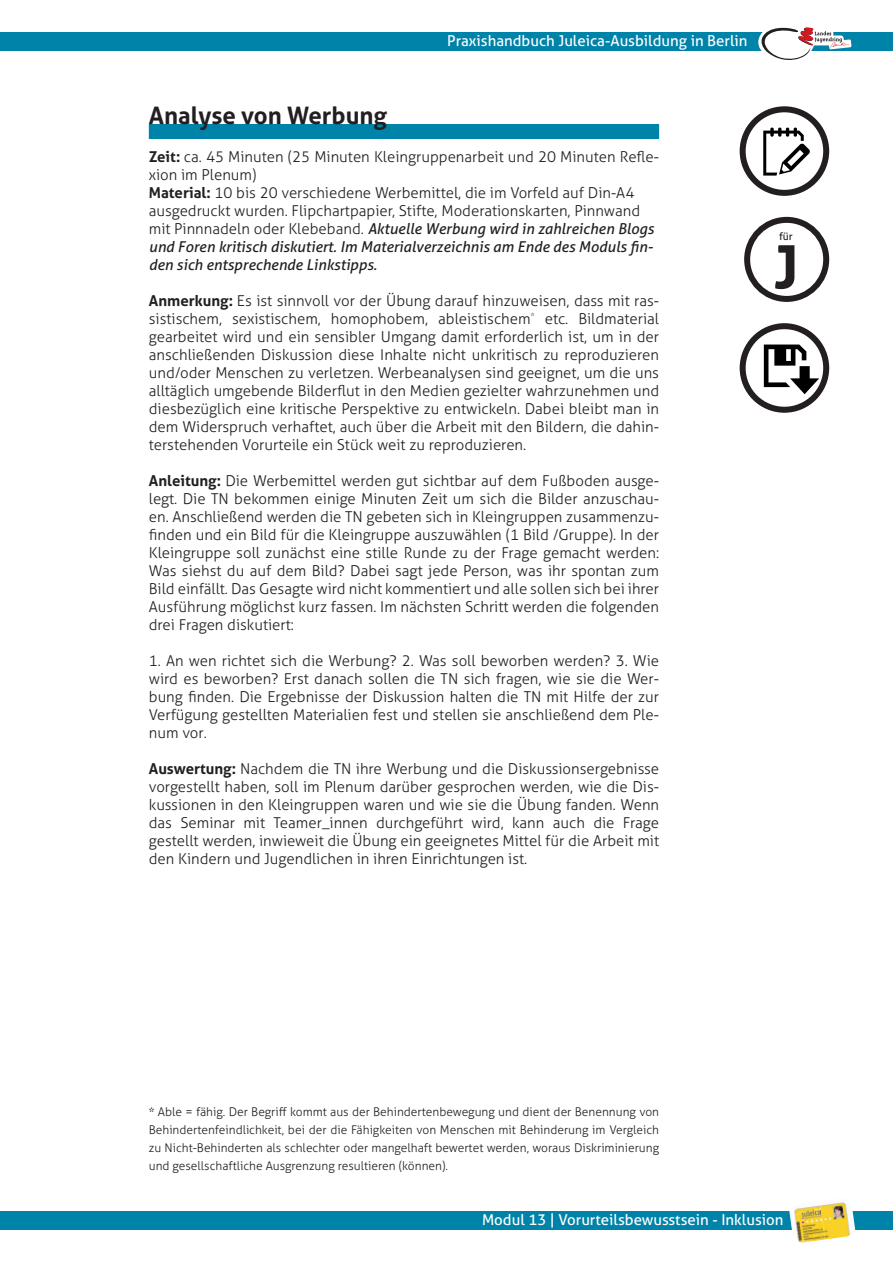
<style>
.page{position:relative;width:893px;height:1263px;background:#fff}
.page>*{position:absolute;margin:0;border:0;box-sizing:border-box;transform-origin:0 0}
.t1{font:700 60px "Aller";color:#231f20}
.t2{font:700 24px "Aller";color:#231f20}
.t3{font:300 15px/18px "Aller";color:#231f20;text-align:justify}
.t4{font:15px "Aller";color:#fff}
.t5{font:300 12px/18px "Aller";color:#231f20;text-align:justify}
.t6{font:10.5px "Aller";color:#231f20}
.s1{font-weight:700}
.s2{font-weight:400;font-style:italic}
.s3{font-weight:400}
</style>
<div class="page">
<div style="left:0;top:32px;width:893px;height:19px;background:#0083a9"></div>
<div style="left:0;top:1211px;width:893px;height:18px;background:#0083a9"></div>
<div style="left:758px;top:23px;width:56px;height:38px;background:#fff;border-radius:50%"></div>
<svg style="left:760px;top:27px;width:91px;height:33px"></svg>
<svg style="left:788px;top:1211px;width:68px;height:32px"></svg>
<img style="left:791px;top:1205px;width:34px;height:37px">
<img style="left:820px;top:1202px;width:33px;height:37px">
<div style="left:149px;top:124px;width:510px;height:15px;background:#0083a9"></div>
<div style="left:740px;top:106px;width:89px;height:90px;border:6px solid #231f20;border-radius:50%"></div>
<svg style="left:763px;top:128px;width:47px;height:48px"></svg>
<div style="left:744px;top:217px;width:85px;height:85px;border:6px solid #231f20;border-radius:50%"></div>
<svg style="left:764px;top:344px;width:55px;height:50px"></svg>
<div style="left:740px;top:323px;width:89px;height:90px;border:6px solid #231f20;border-radius:50%"></div>
<p class="t4" style="left:447px;top:32px;width:302px">Praxishandbuch Juleica-Ausbildung in Berlin</p>
<h2 class="t2" style="left:149px;top:101px;width:240px">Analyse von Werbung</h2>
<p class="t3" style="left:149px;top:148px;width:512px;text-align:left"><span class="s1">Zeit:</span> ca. 45 Minuten (25 Minuten Kleingruppenarbeit und 20 Minuten Refle&shy;xion im Plenum)<br><span class="s1">Material:</span> 10 bis 20 verschiedene Werbemittel, die im Vorfeld auf Din-A4 ausgedruckt wurden. Flipchartpapier, Stifte, Moderationskarten, Pinnwand mit Pinnnadeln oder Klebeband. <span class="s2">Aktuelle Werbung wird in zahlreichen Blogs und Foren kritisch diskutiert. Im Materialverzeichnis am Ende des Moduls fin&shy;den sich entsprechende Linkstipps.</span></p>
<p class="t3" style="left:149px;top:292px;width:512px"><span class="s1">Anmerkung:</span> Es ist sinnvoll vor der Übung darauf hinzuweisen, dass mit ras&shy;sistischem, sexistischem, homophobem, ableistischem<sup>*</sup> etc. Bildmaterial gearbeitet wird und ein sensibler Umgang damit erforderlich ist, um in der anschließenden Diskussion diese Inhalte nicht unkritisch zu reproduzieren und/oder Menschen zu verletzen. Werbeanalysen sind geeignet, um die uns alltäglich umgebende Bilderflut in den Medien gezielter wahrzunehmen und diesbezüglich eine kritische Perspektive zu entwickeln. Dabei bleibt man in dem Widerspruch verhaftet, auch über die Arbeit mit den Bildern, die dahin&shy;terstehenden Vorurteile ein Stück weit zu reproduzieren.</p>
<p class="t3" style="left:149px;top:472px;width:512px"><span class="s1">Anleitung:</span> Die Werbemittel werden gut sichtbar auf dem Fußboden ausge&shy;legt. Die TN bekommen einige Minuten Zeit um sich die Bilder anzuschau&shy;en. Anschließend werden die TN gebeten sich in Kleingruppen zusammenzu&shy;finden und ein Bild für die Kleingruppe auszuwählen (1 Bild /Gruppe). In der Kleingruppe soll zunächst eine stille Runde zu der Frage gemacht werden:<br>Was siehst du auf dem Bild? Dabei sagt jede Person, was ihr spontan zum Bild einfällt. Das Gesagte wird nicht kommentiert und alle sollen sich bei ihrer Ausführung möglichst kurz fassen. Im nächsten Schritt werden die folgenden drei Fragen diskutiert:</p>
<p class="t3" style="left:149px;top:652px;width:512px">1. An wen richtet sich die Werbung? 2. Was soll beworben werden? 3. Wie wird es beworben? Erst danach sollen die TN sich fragen, wie sie die Wer&shy;bung finden. Die Ergebnisse der Diskussion halten die TN mit Hilfe der zur Verfügung gestellten Materialien fest und stellen sie anschließend dem Ple&shy;num vor.</p>
<p class="t3" style="left:149px;top:760px;width:512px"><span class="s1">Auswertung:</span> Nachdem die TN ihre Werbung und die Diskussionsergebnisse vorgestellt haben, soll im Plenum darüber gesprochen werden, wie die Dis&shy;kussionen in den Kleingruppen waren und wie sie die Übung fanden. Wenn das Seminar mit Teamer_innen durchgeführt wird, kann auch die Frage gestellt werden, inwieweit die Übung ein geeignetes Mittel für die Arbeit mit den Kindern und Jugendlichen in ihren Einrichtungen ist.</p>
<p class="t6" style="left:779px;top:230px;width:15px">für</p>
<h1 class="t1" style="left:774px;top:230px;width:26px">J</h1>
<p class="t5" style="left:149px;top:1103px;width:512px"><span class="s3">*</span> Able = fähig. Der Begriff kommt aus der Behindertenbewegung und dient der Benennung von Behindertenfeindlichkeit, bei der die Fähigkeiten von Menschen mit Behinderung im Vergleich zu Nicht-Behinderten als schlechter oder mangelhaft bewertet werden, woraus Diskriminierung und gesellschaftliche Ausgrenzung resultieren (können).</p>
<p class="t4" style="left:482px;top:1210px;width:303px">Modul 13 | Vorurteilsbewusstsein - Inklusion</p>
</div>
